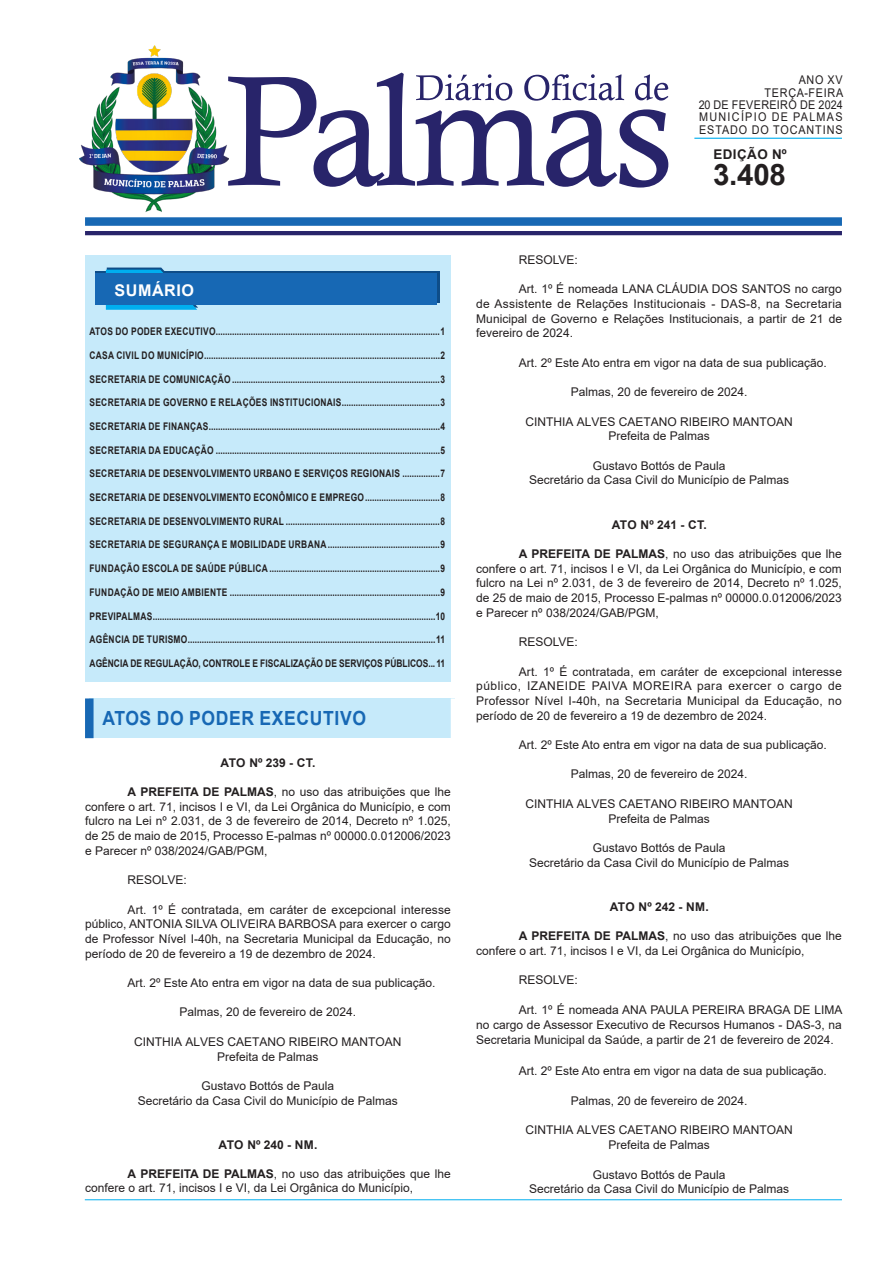
<style>
.page{position:relative;width:893px;height:1263px;background:#fff}
.page>*{position:absolute;margin:0;border:0;box-sizing:border-box;transform-origin:0 0}
.t1{font:700 29.55px "Arial";color:#231f20}
.t2{font:700 19.5px "Arial";letter-spacing:.035em;color:#1768b4;scale:.9 1}
.t3{font:700 16.2px "Arial";letter-spacing:.035em;color:#fff}
.t4{font:700 13.35px "Arial";letter-spacing:.035em;color:#231f20}
.t5{font:12px/14.7px "Arial";color:#231f20;text-align:center}
.t6{font:12px/12.3px "Arial";letter-spacing:.065em;color:#231f20;text-align:right;scale:.9 1}
.t7{font:700 12px "Arial";letter-spacing:.01em;color:#231f20}
.t8{font:700 10.5px "Arial";letter-spacing:.035em;color:#231f20;scale:.8 1}
.t9{font:700 10.5px "Arial";letter-spacing:.005em;color:#231f20;scale:.8 1}
.s1{font-weight:700}
</style>
<div class="page">
<div style="left:85px;top:255px;width:366px;height:426px;background:#c6eafa"></div>
<div style="left:85px;top:217px;width:757px;height:9px;background:#1768b4"></div>
<hr style="left:85px;top:231px;width:757px;height:4px;background:#28246a">
<hr style="left:694px;top:138px;width:148px;height:1px;background:#00aeef">
<svg style="left:229px;top:73px;width:439px;height:115px"></svg>
<svg style="left:96px;top:272px;width:344px;height:31px"></svg>
<svg style="left:106px;top:268px;width:92px;height:42px"></svg>
<div style="left:96px;top:274px;width:341px;height:31px;background:#1768b4"></div>
<hr style="left:85px;top:1199px;width:757px;height:1px;background:#00aeef">
<img style="left:80px;top:46px;width:149px;height:166px">
<div style="left:89px;top:698px;width:366px;height:40px;background:#c6eafa"></div>
<div style="left:85px;top:698px;width:9px;height:40px;background:#1768b4"></div>
<div style="left:451px;top:698px;width:8px;height:40px;background:#fff"></div>
<p class="t6" style="left:699px;top:74px;width:162px">ANO XV<br>TERÇA-FEIRA<br>20 DE FEVEREIRO DE 2024<br>MUNICÍPIO DE PALMAS<br>ESTADO DO TOCANTINS</p>
<h1 class="t1" style="left:713px;top:154px;width:74px">3.408</h1>
<p class="t4" style="left:713px;top:145px;width:75px">EDIÇÃO Nº</p>
<h3 class="t3" style="left:114px;top:279px;width:81px">SUMÁRIO</h3>
<p class="t8" style="left:90px;top:324px;width:446px">ATOS DO PODER EXECUTIVO................................................................................................1</p>
<p class="t8" style="left:90px;top:348px;width:446px">CASA CIVIL DO MUNICÍPIO.....................................................................................................2</p>
<p class="t8" style="left:90px;top:371px;width:446px">SECRETARIA DE COMUNICAÇÃO.........................................................................................3</p>
<p class="t8" style="left:90px;top:395px;width:446px">SECRETARIA DE GOVERNO E RELAÇÕES INSTITUCIONAIS..........................................3</p>
<p class="t8" style="left:90px;top:419px;width:446px">SECRETARIA DE FINANÇAS...................................................................................................4</p>
<p class="t8" style="left:90px;top:442px;width:446px">SECRETARIA DA EDUCAÇÃO ................................................................................................5</p>
<p class="t8" style="left:90px;top:466px;width:446px">SECRETARIA DE DESENVOLVIMENTO URBANO E SERVIÇOS REGIONAIS ................7</p>
<p class="t8" style="left:90px;top:490px;width:446px">SECRETARIA DE DESENVOLVIMENTO ECONÔMICO E EMPREGO................................8</p>
<p class="t8" style="left:90px;top:514px;width:446px">SECRETARIA DE DESENVOLVIMENTO RURAL ..................................................................8</p>
<p class="t8" style="left:90px;top:537px;width:446px">SECRETARIA DE SEGURANÇA E MOBILIDADE URBANA ................................................9</p>
<p class="t8" style="left:90px;top:561px;width:446px">FUNDAÇÃO ESCOLA DE SAÚDE PÚBLICA .........................................................................9</p>
<p class="t8" style="left:90px;top:585px;width:446px">FUNDAÇÃO DE MEIO AMBIENTE ..........................................................................................9</p>
<p class="t8" style="left:90px;top:608px;width:446px">PREVIPALMAS.........................................................................................................................10</p>
<p class="t8" style="left:90px;top:632px;width:446px">AGÊNCIA DE TURISMO..........................................................................................................11</p>
<p class="t9" style="left:90px;top:656px;width:446px">AGÊNCIA DE REGULAÇÃO, CONTROLE E FISCALIZAÇÃO DE SERVIÇOS PÚBLICOS... 11</p>
<h2 class="t2" style="left:102px;top:705px;width:294px">ATOS DO PODER EXECUTIVO</h2>
<p class="t7" style="left:221px;top:754px;width:96px">ATO Nº 239 - CT.</p>
<p class="t5" style="left:85px;top:784px;width:367px;text-align:justify;text-indent:43px"><span class="s1">A PREFEITA DE PALMAS</span>, no uso das atribuições que lhe confere o art. 71, incisos I e VI, da Lei Orgânica do Município, e com fulcro na Lei nº 2.031, de 3 de fevereiro de 2014, Decreto nº 1.025, de 25 de maio de 2015, Processo E-palmas nº 00000.0.012006/2023 e Parecer nº 038/2024/GAB/PGM,</p>
<p class="t5" style="left:128px;top:872px;width:61px">RESOLVE:</p>
<p class="t5" style="left:85px;top:902px;width:367px;text-align:justify;text-indent:43px">Art. 1º É contratada, em caráter de excepcional interesse público, ANTONIA SILVA OLIVEIRA BARBOSA para exercer o cargo de Professor Nível I-40h, na Secretaria Municipal da Educação, no período de 20 de fevereiro a 19 de dezembro de 2024.</p>
<p class="t5" style="left:128px;top:975px;width:309px">Art. 2º Este Ato entra em vigor na data de sua publicação.</p>
<p class="t5" style="left:180px;top:1005px;width:178px">Palmas, 20 de fevereiro de 2024.</p>
<p class="t5" style="left:134px;top:1034px;width:269px">CINTHIA ALVES CAETANO RIBEIRO MANTOAN<br>Prefeita de Palmas</p>
<p class="t5" style="left:138px;top:1078px;width:262px">Gustavo Bottós de Paula<br>Secretário da Casa Civil do Município de Palmas</p>
<p class="t7" style="left:219px;top:1136px;width:100px">ATO Nº 240 - NM.</p>
<p class="t5" style="left:85px;top:1166px;width:367px;text-align:left;text-indent:43px"><span class="s1">A PREFEITA DE PALMAS</span>, no uso das atribuições que lhe confere o art. 71, incisos I e VI, da Lei Orgânica do Município,</p>
<p class="t5" style="left:519px;top:252px;width:61px">RESOLVE:</p>
<p class="t5" style="left:476px;top:282px;width:367px;text-align:justify;text-indent:43px">Art. 1º É nomeada LANA CLÁUDIA DOS SANTOS no cargo de Assistente de Relações Institucionais - DAS-8, na Secretaria Municipal de Governo e Relações Institucionais, a partir de 21 de fevereiro de 2024.</p>
<p class="t5" style="left:519px;top:355px;width:309px">Art. 2º Este Ato entra em vigor na data de sua publicação.</p>
<p class="t5" style="left:571px;top:385px;width:178px">Palmas, 20 de fevereiro de 2024.</p>
<p class="t5" style="left:525px;top:414px;width:269px">CINTHIA ALVES CAETANO RIBEIRO MANTOAN<br>Prefeita de Palmas</p>
<p class="t5" style="left:529px;top:458px;width:262px">Gustavo Bottós de Paula<br>Secretário da Casa Civil do Município de Palmas</p>
<p class="t7" style="left:612px;top:516px;width:96px">ATO Nº 241 - CT.</p>
<p class="t5" style="left:476px;top:546px;width:367px;text-align:justify;text-indent:43px"><span class="s1">A PREFEITA DE PALMAS</span>, no uso das atribuições que lhe confere o art. 71, incisos I e VI, da Lei Orgânica do Município, e com fulcro na Lei nº 2.031, de 3 de fevereiro de 2014, Decreto nº 1.025, de 25 de maio de 2015, Processo E-palmas nº 00000.0.012006/2023 e Parecer nº 038/2024/GAB/PGM,</p>
<p class="t5" style="left:519px;top:634px;width:61px">RESOLVE:</p>
<p class="t5" style="left:476px;top:664px;width:367px;text-align:justify;text-indent:43px">Art. 1º É contratada, em caráter de excepcional interesse público, IZANEIDE PAIVA MOREIRA para exercer o cargo de Professor Nível I-40h, na Secretaria Municipal da Educação, no período de 20 de fevereiro a 19 de dezembro de 2024.</p>
<p class="t5" style="left:519px;top:737px;width:309px">Art. 2º Este Ato entra em vigor na data de sua publicação.</p>
<p class="t5" style="left:571px;top:767px;width:178px">Palmas, 20 de fevereiro de 2024.</p>
<p class="t5" style="left:525px;top:796px;width:269px">CINTHIA ALVES CAETANO RIBEIRO MANTOAN<br>Prefeita de Palmas</p>
<p class="t5" style="left:529px;top:840px;width:262px">Gustavo Bottós de Paula<br>Secretário da Casa Civil do Município de Palmas</p>
<p class="t7" style="left:610px;top:898px;width:100px">ATO Nº 242 - NM.</p>
<p class="t5" style="left:476px;top:928px;width:367px;text-align:left;text-indent:43px"><span class="s1">A PREFEITA DE PALMAS</span>, no uso das atribuições que lhe confere o art. 71, incisos I e VI, da Lei Orgânica do Município,</p>
<p class="t5" style="left:519px;top:973px;width:61px">RESOLVE:</p>
<p class="t5" style="left:476px;top:1002px;width:368px;line-height:15.1px;text-align:justify;text-indent:43px">Art. 1º É nomeada ANA PAULA PEREIRA BRAGA DE LIMA no cargo de Assessor Executivo de Recursos Humanos - DAS-3, na Secretaria Municipal da Saúde, a partir de 21 de fevereiro de 2024.</p>
<p class="t5" style="left:519px;top:1063px;width:309px">Art. 2º Este Ato entra em vigor na data de sua publicação.</p>
<p class="t5" style="left:571px;top:1093px;width:178px">Palmas, 20 de fevereiro de 2024.</p>
<p class="t5" style="left:525px;top:1123px;width:269px">CINTHIA ALVES CAETANO RIBEIRO MANTOAN<br>Prefeita de Palmas</p>
<p class="t5" style="left:529px;top:1167px;width:262px">Gustavo Bottós de Paula<br>Secretário da Casa Civil do Município de Palmas</p>
</div>
